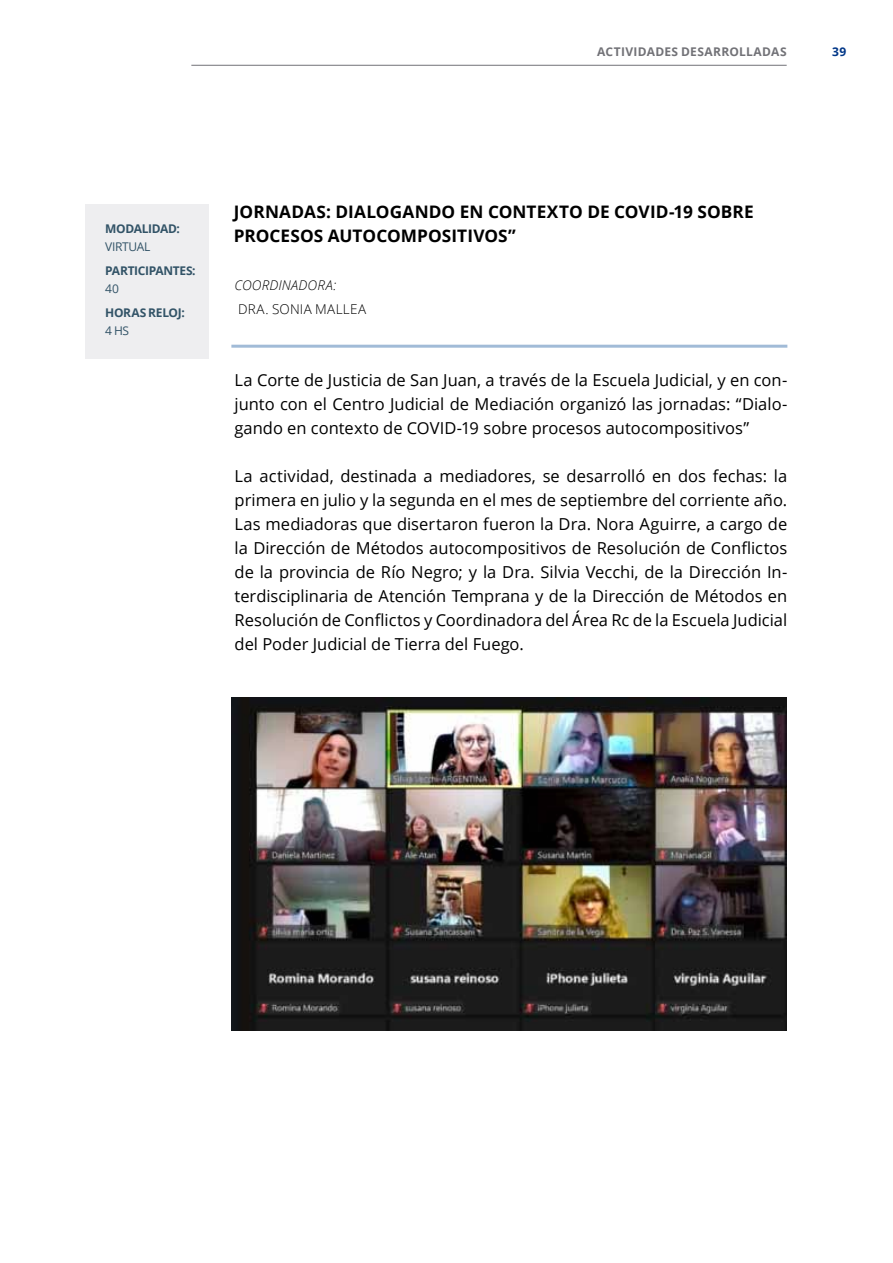
<style>
.page{position:relative;width:893px;height:1263px;background:#fff}
.page>*{position:absolute;margin:0;border:0;box-sizing:border-box;transform-origin:0 0}
.t1{font:700 17.25px/24px "Open Sans";color:#000}
.t2{font:16.5px/24px "Open Sans";color:#000;text-align:justify}
.t3{font:300 13.5px "Open Sans";letter-spacing:.015em;color:#000}
.t4{font:italic 300 13.5px "Open Sans";letter-spacing:.01em;color:#000}
.t5{font:700 12px "Open Sans";letter-spacing:-.03em;color:#325367}
.t6{font:700 12px "Open Sans";color:#727277}
.t7{font:12px "Open Sans";letter-spacing:-.02em;color:#325367}
.t8{font:700 12px "Open Sans";color:#003687}
</style>
<div class="page">
<hr style="left:191px;top:65px;width:596px;height:1px;background:#727277">
<hr style="left:231px;top:345px;width:556px;height:3px;background:#a1bbd7">
<img style="left:231px;top:697px;width:556px;height:333px">
<div style="left:85px;top:204px;width:123px;height:154px;background:#eeeef0"></div>
<p class="t6" style="left:597px;top:44px;width:9px">ACTIVIDADES</p>
<p class="t6" style="left:681px;top:44px;width:9px">DESARROLLADAS</p>
<p class="t8" style="left:832px;top:44px;width:16px">39</p>
<p class="t5" style="left:105px;top:220px;width:76px">MODALIDAD:</p>
<p class="t7" style="left:105px;top:238px;width:47px">VIRTUAL</p>
<p class="t5" style="left:105px;top:262px;width:92px">PARTICIPANTES:</p>
<p class="t7" style="left:105px;top:280px;width:15px">40</p>
<p class="t5" style="left:105px;top:304px;width:81px">HORAS RELOJ:</p>
<p class="t7" style="left:105px;top:322px;width:25px">4 HS</p>
<p class="t1" style="left:234px;top:200px;width:45px">JORNADA</p>
<p class="t1" style="left:316px;top:200px;width:100px">S: DIALOGAND</p>
<p class="t1" style="left:234px;top:200px;width:521px;text-indent:208px">O EN CONTEXTO DE COVID-19 SOBRE<br>PROCESOS AUTOCOMPOSITIV</p>
<p class="t1" style="left:484px;top:224px;width:33px">OS”</p>
<p class="t4" style="left:235px;top:276px;width:103px">COORDINADORA:</p>
<p class="t3" style="left:238px;top:300px;width:130px">DRA. SONIA MALLEA</p>
<p class="t2" style="left:235px;top:368px;width:554px">La Corte de Justicia de San Juan, a través de la Escuela Judicial, y en con&shy;junto con el Centro Judicial de Mediación organizó las jornadas: “Dialo&shy;gando en contexto de COVID-19 sobre procesos autocompositivos”</p>
<p class="t2" style="left:235px;top:464px;width:554px">La actividad, destinada a mediadores, se desarrolló en dos fechas: la primera en julio y la segunda en el mes de septiembre del corriente año.<br>Las mediadoras que disertaron fueron la Dra. Nora Aguirre, a cargo de la Dirección de Métodos autocompositivos de Resolución de Conflictos de la provincia de Río Negro; y la Dra. Silvia Vecchi, de la Dirección In&shy;terdisciplinaria de Atención Temprana y de la Dirección de Métodos en Resolución de Conflictos y Coordinadora del Área Rc de la Escuela Judicial del Poder Judicial de Tierra del Fuego.</p>
</div>
